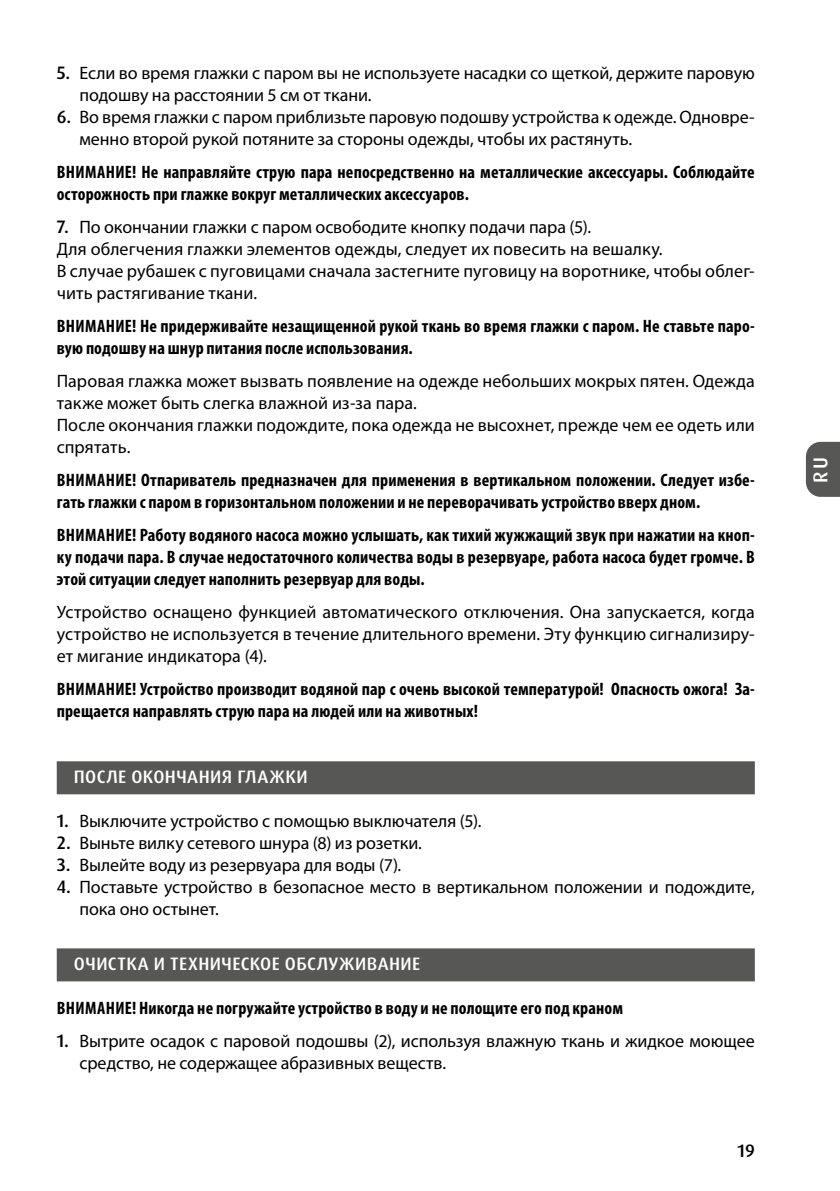
<style>
.page{position:relative;width:840px;height:1191px;background:#fff}
.page>*{position:absolute;margin:0;border:0;box-sizing:border-box;transform-origin:0 0}
.t1{font:500 20px "Dax Pro";color:#fff}
.t2{font:18px/22px "Myriad Pro";color:#000}
.t3{font:700 condensed 18px/22px "Myriad Pro";letter-spacing:.005em;color:#000}
.t4{font:500 18px "Dax Pro";letter-spacing:.025em;color:#fff}
.t5{font:500 18px "Dax Pro";color:#000}
.s1{font-family:"Dax Pro";font-weight:500}
</style>
<div class="page">
<div style="left:57px;top:761px;width:697px;height:33px;background:#575756"></div>
<div style="left:57px;top:948px;width:697px;height:33px;background:#575756"></div>
<svg style="left:806px;top:442px;width:33px;height:55px;background:#5f5f5e"></svg>
<p class="t2" style="left:79px;top:62px;width:676px;text-indent:-23px"><span class="s1">5.</span> Если во время глажки с паром вы не используете насадки со щеткой, держите паровую подошву на расстоянии 5 см от ткани.</p>
<p class="t2" style="left:79px;top:106px;width:676px;text-indent:-23px"><span class="s1">6.</span> Во время глажки с паром приблизьте паровую подошву устройства к одежде. Одновре&shy;менно второй рукой потяните за стороны одежды, чтобы их растянуть.</p>
<p class="t3" style="left:57px;top:161px;width:699px">ВНИМАНИЕ! Не направляйте струю пара непосредственно на металлические аксессуары. Соблюдайте осторожность при глажке вокруг металлических аксессуаров.</p>
<p class="t2" style="left:57px;top:216px;width:699px"><span class="s1">7.</span> По окончании глажки с паром освободите кнопку подачи пара (5).<br>Для облегчения глажки элементов одежды, следует их повесить на вешалку.<br>В случае рубашек с пуговицами сначала застегните пуговицу на воротнике, чтобы облег&shy;чить растягивание ткани.</p>
<p class="t3" style="left:57px;top:315px;width:699px">ВНИМАНИЕ! Не придерживайте незащищенной рукой ткань во время глажки с паром. Не ставьте паро&shy;вую подошву на шнур питания после использования.</p>
<p class="t2" style="left:57px;top:370px;width:699px">Паровая глажка может вызвать появление на одежде небольших мокрых пятен. Одежда также может быть слегка влажной из-за пара.<br>После окончания глажки подождите, пока одежда не высохнет, прежде чем ее одеть или спрятать.</p>
<p class="t3" style="left:57px;top:469px;width:699px">ВНИМАНИЕ! Отпариватель предназначен для применения в вертикальном положении. Следует избе&shy;гать глажки с паром в горизонтальном положении и не переворачивать устройство вверх дном.</p>
<p class="t3" style="left:57px;top:524px;width:699px;text-align:justify">ВНИМАНИЕ! Работу водяного насоса можно услышать, как тихий жужжащий звук при нажатии на кноп&shy;ку подачи пара. В случае недостаточного количества воды в резервуаре, работа насоса будет громче. В этой ситуации следует наполнить резервуар для воды.</p>
<p class="t2" style="left:57px;top:601px;width:699px;text-align:justify">Устройство оснащено функцией автоматического отключения. Она запускается, когда устройство не используется в течение длительного времени. Эту функцию сигнализиру&shy;ет мигание индикатора (4).</p>
<p class="t3" style="left:57px;top:678px;width:699px">ВНИМАНИЕ! Устройство производит водяной пар с очень высокой температурой! Опасность ожога! За&shy;прещается направлять струю пара на людей или на животных!</p>
<p class="t4" style="left:74px;top:765px;width:235px">ПОСЛЕ ОКОНЧАНИЯ ГЛАЖКИ</p>
<p class="t2" style="left:57px;top:810px;width:426px"><span class="s1">1.</span> Выключите устройство с помощью выключателя (5).</p>
<p class="t2" style="left:57px;top:832px;width:366px"><span class="s1">2.</span> Выньте вилку сетевого шнура (8) из розетки.</p>
<p class="t2" style="left:57px;top:854px;width:346px"><span class="s1">3.</span> Вылейте воду из резервуара для воды (7).</p>
<p class="t2" style="left:79px;top:876px;width:676px;text-indent:-23px"><span class="s1">4.</span> Поставьте устройство в безопасное место в вертикальном положении и подождите, пока оно остынет.</p>
<p class="t4" style="left:74px;top:952px;width:348px">ОЧИСТКА И ТЕХНИЧЕСКОЕ ОБСЛУЖИВАНИЕ</p>
<p class="t3" style="left:57px;top:997px;width:567px">ВНИМАНИЕ! Никогда не погружайте устройство в воду и не полощите его под краном</p>
<p class="t2" style="left:79px;top:1030px;width:676px;text-indent:-23px"><span class="s1">1.</span> Вытрите осадок с паровой подошвы (2), используя влажную ткань и жидкое моющее средство, не содержащее абразивных веществ.</p>
<p class="t5" style="left:737px;top:1139px;width:19px">19</p>
<p class="t1" style="left:807px;top:483px;width:27px;rotate:-90deg">RU</p>
</div>
